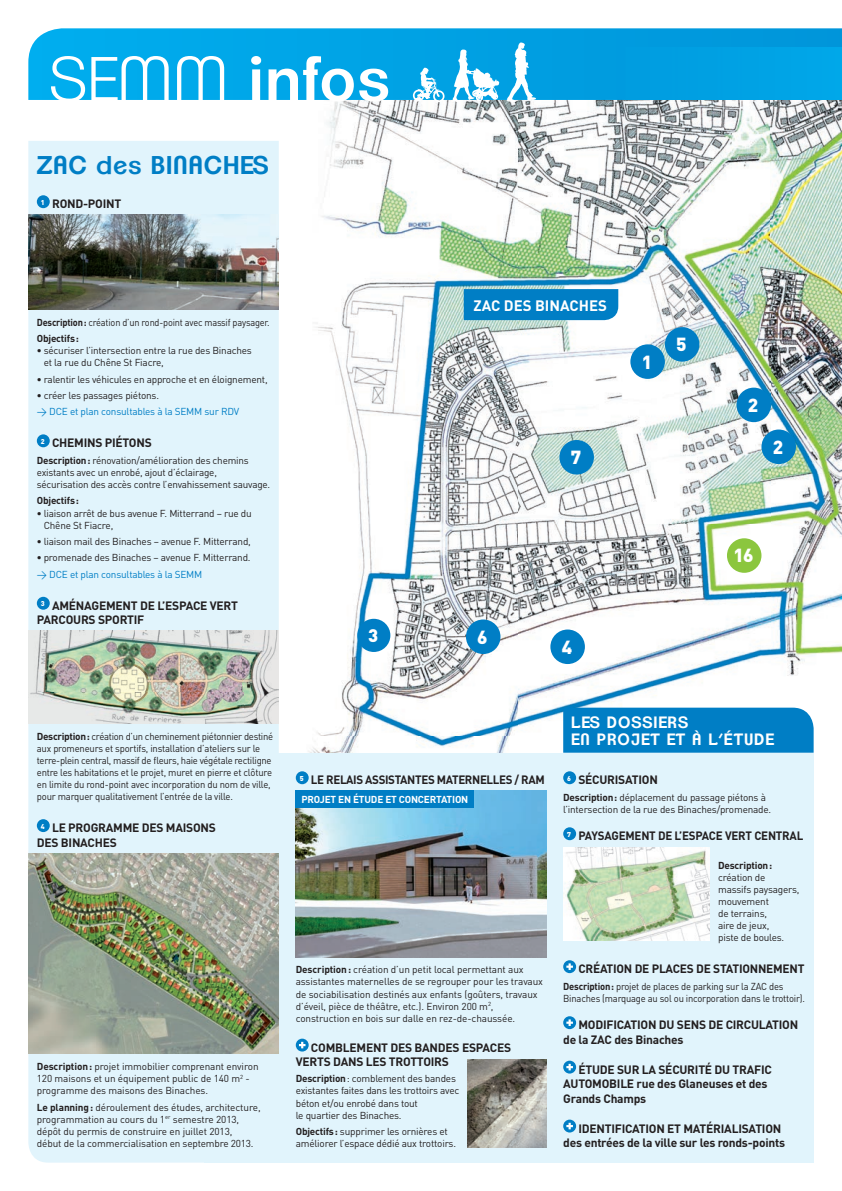
<style>
.page{position:relative;width:842px;height:1191px;background:#fff}
.page>*{position:absolute;margin:0;border:0;box-sizing:border-box;transform-origin:0 0}
.t1{font:600 25px "Clemente P Dak";letter-spacing:.03em;color:#007ec5}
.t2{font:900 18.7px "DIN";color:#fff}
.t3{font:900 18px "DIN";color:#fff}
.t4{font:600 16px/17px "Clemente P Dak";letter-spacing:.06em;color:#fff}
.t5{font:700 15px "DIN";color:#fff}
.t6{font:700 12px/14.5px "DIN";letter-spacing:-.02em;color:#231f20}
.t7{font:700 12px "DIN";letter-spacing:-.02em;color:#231f20;scale:.96 1}
.t8{font:10px/12.1px "DIN";letter-spacing:-.02em;color:#231f20}
.t9{font:10px/12.1px "DIN";letter-spacing:-.02em;color:#231f20;scale:.95 1}
.t10{font:10px/12.1px "DIN";letter-spacing:-.02em;color:#231f20;scale:.94 1}
.t11{font:10px/16.4px "DIN";letter-spacing:-.02em;color:#231f20;scale:.92 1}
.t12{font:10px/16.4px "DIN";letter-spacing:-.02em;color:#007ec5}
.t13{font:700 10px "DIN";letter-spacing:-.02em;color:#fff}
.t14{font:700 10px "DIN";letter-spacing:-.02em;color:#231f20}
.s1{font-weight:700}
.s2{font-weight:700;color:#231f20}
.s3{color:#231f20}
.s4{color:#007ec5}
</style>
<div class="page">
<img style="left:322px;top:100px;width:448px;height:212px">
<img style="left:770px;top:100px;width:72px;height:576px">
<img style="left:308px;top:312px;width:462px;height:440px">
<div style="left:563px;top:707px;width:251px;height:45px;background:#007ec5"></div>
<div style="left:204px;top:752px;width:610px;height:410px;background:#e1f4fc"></div>
<div style="left:357px;top:619px;width:33px;height:33px;background:#007ec5;border-radius:50%"></div>
<div style="left:630px;top:344px;width:35px;height:35px;background:#007ec5;border-radius:50%"></div>
<div style="left:665px;top:327px;width:34px;height:35px;background:#007ec5;border-radius:50%"></div>
<div style="left:761px;top:429px;width:35px;height:35px;background:#007ec5;border-radius:50%"></div>
<div style="left:736px;top:387px;width:35px;height:35px;background:#007ec5;border-radius:50%"></div>
<div style="left:464px;top:289px;width:154px;height:31px;background:#007ec5"></div>
<div style="left:550px;top:629px;width:35px;height:35px;background:#007ec5;border-radius:50%"></div>
<div style="left:466px;top:619px;width:34px;height:35px;background:#007ec5;border-radius:50%"></div>
<div style="left:727px;top:538px;width:34px;height:35px;background:#8bc63e;border-radius:50%"></div>
<div style="left:559px;top:440px;width:35px;height:34px;background:#007ec5;border-radius:50%"></div>
<div style="left:28px;top:141px;width:251px;height:1021px;background:#e1f4fc"></div>
<div style="left:37px;top:195px;width:13px;height:13px;background:#007ec5;border-radius:50%"></div>
<img style="left:28px;top:215px;width:251px;height:94px">
<div style="left:37px;top:434px;width:13px;height:13px;background:#007ec5;border-radius:50%"></div>
<div style="left:37px;top:597px;width:13px;height:12px;background:#007ec5;border-radius:50%"></div>
<img style="left:28px;top:630px;width:251px;height:93px">
<div style="left:37px;top:819px;width:13px;height:13px;background:#007ec5;border-radius:50%"></div>
<img style="left:28px;top:853px;width:251px;height:200px">
<svg style="left:28px;top:28px;width:814px;height:72px;background:#05a3e4"></svg>
<div style="left:296px;top:771px;width:13px;height:13px;background:#007ec5;border-radius:50%"></div>
<img style="left:296px;top:790px;width:250px;height:167px">
<svg style="left:296px;top:1038px;width:13px;height:13px"></svg>
<svg style="left:299px;top:1041px;width:6px;height:7px"></svg>
<div style="left:563px;top:771px;width:13px;height:13px;background:#007ec5;border-radius:50%"></div>
<div style="left:563px;top:827px;width:13px;height:13px;background:#007ec5;border-radius:50%"></div>
<svg style="left:563px;top:960px;width:13px;height:13px"></svg>
<svg style="left:566px;top:963px;width:7px;height:7px"></svg>
<svg style="left:563px;top:1016px;width:13px;height:13px"></svg>
<svg style="left:566px;top:1019px;width:7px;height:7px"></svg>
<svg style="left:563px;top:1060px;width:13px;height:13px"></svg>
<svg style="left:566px;top:1063px;width:7px;height:7px"></svg>
<svg style="left:563px;top:1119px;width:13px;height:13px"></svg>
<svg style="left:566px;top:1122px;width:7px;height:7px"></svg>
<svg style="left:51px;top:56px;width:337px;height:46px"></svg>
<div style="left:625px;top:47px;width:217px;height:53px;background:#00a1e4"></div>
<div style="left:296px;top:790px;width:178px;height:17px;background:#007ec5"></div>
<svg style="left:453px;top:49px;width:46px;height:53px"></svg>
<svg style="left:413px;top:68px;width:31px;height:34px"></svg>
<svg style="left:506px;top:42px;width:30px;height:60px"></svg>
<img style="left:468px;top:1059px;width:78px;height:88px">
<img style="left:563px;top:847px;width:147px;height:93px">
<h1 class="t1" style="left:37px;top:150px;width:233px">ZAC des BINACHES</h1>
<p class="t6" style="left:41px;top:196px;width:82px"><sup>1</sup> ROND-POINT</p>
<p class="t11" style="left:37px;top:313px;width:254px"><span class="s1">Description :</span> création d’un rond-point avec massif paysager.<br><span class="s1">Objectifs :</span></p>
<p class="t8" style="left:44px;top:344px;width:210px;text-indent:-7px"><span class="s1">•</span> sécuriser l’intersection entre la rue des Binaches et la rue du Chêne St Fiacre,</p>
<p class="t8" style="left:37px;top:373px;width:232px"><span class="s1">•</span> ralentir les véhicules en approche et en éloignement,</p>
<p class="t12" style="left:37px;top:387px;width:204px"><span class="s2">•</span> <span class="s3">créer les passages piétons.<br></span>&gt; DCE et plan consultables à la SEMM sur RDV</p>
<p class="t6" style="left:41px;top:435px;width:112px"><sup>2</sup> CHEMINS PIÉTONS</p>
<p class="t8" style="left:37px;top:454px;width:235px"><span class="s1">Description :</span> rénovation/amélioration des chemins existants avec un enrobé, ajout d’éclairage, sécurisation des accès contre l’envahissement sauvage.</p>
<p class="t14" style="left:37px;top:494px;width:44px">Objectifs :</p>
<p class="t8" style="left:44px;top:506px;width:210px;text-indent:-7px"><span class="s1">•</span> liaison arrêt de bus avenue F. Mitterrand – rue du<br>Chêne St Fiacre,</p>
<p class="t8" style="left:37px;top:535px;width:216px"><span class="s1">•</span> liaison mail des Binaches – avenue F. Mitterrand,</p>
<p class="t8" style="left:37px;top:549px;width:215px;line-height:16.4px"><span class="s1">•</span> promenade des Binaches – avenue F. Mitterrand. <span class="s4">&gt; DCE et plan consultables à la SEMM</span></p>
<p class="t6" style="left:37px;top:597px;width:203px;text-indent:4px"><sup>3</sup> AMÉNAGEMENT DE L’ESPACE VERT<br>PARCOURS SPORTIF</p>
<h3 class="t3" style="left:368px;top:623px;width:12px">3</h3>
<h3 class="t5" style="left:473px;top:296px;width:135px">ZAC DES BINACHES</h3>
<h2 class="t2" style="left:571px;top:445px;width:12px">7</h2>
<h2 class="t2" style="left:642px;top:349px;width:12px">1</h2>
<h2 class="t2" style="left:676px;top:332px;width:12px">5</h2>
<h2 class="t2" style="left:477px;top:624px;width:12px">6</h2>
<h2 class="t2" style="left:562px;top:634px;width:12px">4</h2>
<h2 class="t2" style="left:748px;top:392px;width:12px">2</h2>
<h2 class="t2" style="left:773px;top:434px;width:12px">2</h2>
<h2 class="t2" style="left:733px;top:543px;width:22px">16</h2>
<p class="t9" style="left:37px;top:729px;width:250px"><span class="s1">Description :</span> création d’un cheminement piétonnier destiné aux promeneurs et sportifs, installation d’ateliers sur le terre-plein central, massif de fleurs, haie végétale rectiligne entre les habitations et le projet, muret en pierre et clôture en limite du rond-point avec incorporation du nom de ville, pour marquer qualitativement l’entrée de la ville.</p>
<p class="t6" style="left:37px;top:820px;width:181px;text-indent:4px"><sup>4</sup> LE PROGRAMME DES MAISONS<br>DES BINACHES</p>
<p class="t8" style="left:37px;top:1060px;width:223px"><span class="s1">Description :</span> projet immobilier comprenant environ<br>120 maisons et un équipement public de 140 m<sup>2</sup> - programme des maisons des Binaches.</p>
<p class="t8" style="left:37px;top:1100px;width:225px"><span class="s1">Le planning :</span> déroulement des études, architecture, programmation au cours du 1<sup>er</sup> semestre 2013, dépôt du permis de construire en juillet 2013,<br>début de la commercialisation en septembre 2013.</p>
<p class="t7" style="left:300px;top:772px;width:257px"><sup>5</sup> LE RELAIS ASSISTANTES MATERNELLES / RAM</p>
<p class="t13" style="left:301px;top:792px;width:168px">PROJET EN ÉTUDE ET CONCERTATION</p>
<p class="t8" style="left:296px;top:963px;width:249px"><span class="s1">Description :</span> création d’un petit local permettant aux assistantes maternelles de se regrouper pour les travaux de sociabilisation destinés aux enfants (goûters, travaux d’éveil, pièce de théâtre, etc.). Environ 200 m<sup>2</sup>, construction en bois sur dalle en rez-de-chaussée.</p>
<p class="t6" style="left:296px;top:1039px;width:217px;text-indent:15px">COMBLEMENT DES BANDES ESPACES<br>VERTS DANS LES TROTTOIRS</p>
<p class="t8" style="left:296px;top:1072px;width:165px"><span class="s1">Description</span> : comblement des bandes existantes faites dans les trottoirs avec béton et/ou enrobé dans tout<br>le quartier des Binaches.</p>
<p class="t8" style="left:296px;top:1125px;width:162px"><span class="s1">Objectifs :</span> supprimer les ornières et améliorer l’espace dédié aux trottoirs.</p>
<h3 class="t4" style="left:571px;top:714px;width:205px">LES DOSSIERS<br>EN PROJET ET À L’ÉTUDE</h3>
<p class="t6" style="left:567px;top:772px;width:92px"><sup>6</sup> SÉCURISATION</p>
<p class="t8" style="left:563px;top:790px;width:210px"><span class="s1">Description :</span> déplacement du passage piétons à l’intersection de la rue des Binaches/promenade.</p>
<p class="t7" style="left:567px;top:828px;width:247px"><sup>7</sup> PAYSAGEMENT DE L’ESPACE VERT CENTRAL</p>
<p class="t14" style="left:718px;top:858px;width:56px">Description :</p>
<p class="t8" style="left:718px;top:871px;width:83px">création de massifs paysagers, mouvement<br>de terrains,<br>aire de jeux,<br>piste de boules.</p>
<p class="t6" style="left:578px;top:961px;width:228px">CRÉATION DE PLACES DE STATIONNEMENT</p>
<p class="t10" style="left:563px;top:979px;width:259px"><span class="s1">Description :</span> projet de places de parking sur la ZAC des<br>Binaches (marquage au sol ou incorporation dans le trottoir).</p>
<p class="t6" style="left:563px;top:1017px;width:237px;text-indent:15px">MODIFICATION DU SENS DE CIRCULATION de la ZAC des Binaches</p>
<p class="t6" style="left:563px;top:1061px;width:210px;text-indent:15px">ÉTUDE SUR LA SÉCURITÉ DU TRAFIC<br>AUTOMOBILE rue des Glaneuses et des<br>Grands Champs</p>
<p class="t6" style="left:563px;top:1120px;width:223px;text-indent:15px">IDENTIFICATION ET MATÉRIALISATION des entrées de la ville sur les ronds-points</p>
</div>
